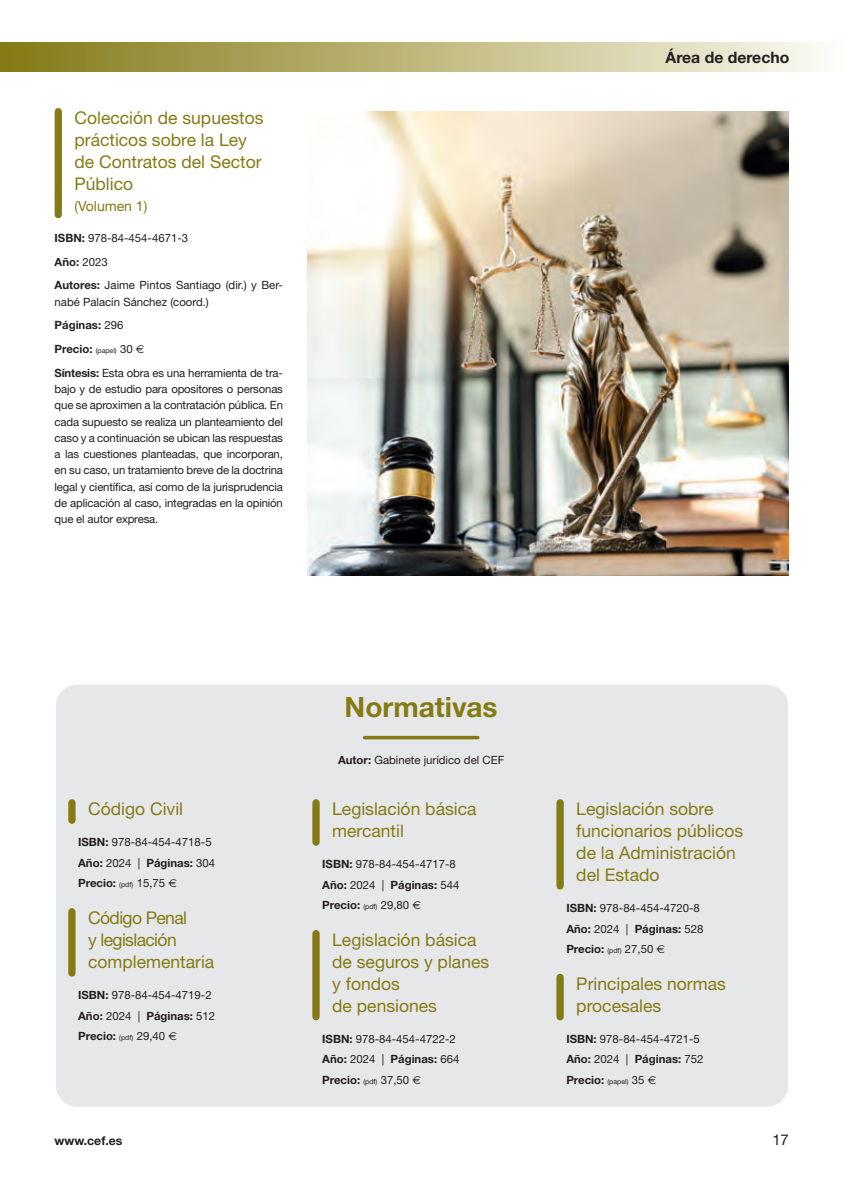
<style>
.page{position:relative;width:844px;height:1191px;background:#fff}
.page>*{position:absolute;margin:0;border:0;box-sizing:border-box;transform-origin:0 0}
.titulo-libro{font:700 28px "Helvetica Neue LT Std";color:#847b15}
.titulo-libro-2{font:17.5px/21.9px "Helvetica Neue LT Std";color:#847b15}
.titulo-libro-3{font:17.5px/21.9px "Helvetica Neue LT Std";letter-spacing:-.035em;color:#847b15}
.t1{font:700 15.75px "Helvetica Neue LT Std";color:#231f20}
.t2{font:14.88px "Helvetica Neue LT Std";color:#231f20}
.subtitulo-libro{font:14px "Helvetica Neue LT Std";color:#847b15}
.t3{font:700 12.25px "Helvetica Neue LT Std";color:#231f20}
.t4{font:11.38px/16.3px "Helvetica Neue LT Std";color:#231f20}
.t5{font:700 11.38px "Helvetica Neue LT Std";color:#231f20}
.s1{font-weight:700}
.s2{font-weight:400}
.s3{font-weight:400;font-size:7px}
</style>
<div class="page">
<div style="left:0;top:43px;width:843px;height:29px;background:linear-gradient(to right,#837813,#fcfaf0)"></div>
<div style="left:56px;top:685px;width:732px;height:421px;background:#e6e7e9;border-radius:21px"></div>
<hr style="left:364px;top:736px;width:113px;height:3px;background:#847b15">
<div style="left:68px;top:802px;width:8px;height:18px;background:#847b15"></div>
<div style="left:68px;top:911px;width:8px;height:62px;background:#847b15"></div>
<div style="left:312px;top:802px;width:7px;height:40px;background:#847b15"></div>
<div style="left:312px;top:933px;width:7px;height:83px;background:#847b15"></div>
<div style="left:556px;top:802px;width:7px;height:84px;background:#847b15"></div>
<div style="left:556px;top:977px;width:7px;height:39px;background:#847b15"></div>
<img style="left:308px;top:112px;width:480px;height:463px">
<div style="left:55px;top:112px;width:7px;height:83px;background:#847b15"></div>
<div style="left:55px;top:196px;width:7px;height:19px;background:#847b15"></div>
<p class="titulo-libro-2" style="left:74px;top:107px;width:190px">Colección de supuestos prácticos sobre la Ley de Contratos del Sector<br>Público</p>
<p class="subtitulo-libro" style="left:74px;top:197px;width:74px">(Volumen 1)</p>
<p class="t4" style="left:55px;top:229px;width:135px"><span class="s1">ISBN:</span> 978-84-454-4671-3</p>
<p class="t5" style="left:55px;top:254px;width:55px">Año: <span class="s2">2023</span></p>
<p class="t4" style="left:55px;top:277px;width:230px"><span class="s1">Autores:</span> Jaime Pintos Santiago (dir.) y Ber&shy;nabé Palacín Sánchez (coord.)</p>
<p class="t5" style="left:55px;top:318px;width:70px">Páginas: <span class="s2">296</span></p>
<p class="t5" style="left:55px;top:342px;width:80px">Precio: <span class="s3">(papel)</span> <span class="s2">30</span></p>
<p class="t4" style="left:55px;top:364px;width:230px;text-align:justify"><span class="s1">Síntesis:</span> Esta obra es una herramienta de tra&shy;bajo y de estudio para opositores o personas que se aproximen a la contratación pública. En cada supuesto se realiza un planteamiento del caso y a continuación se ubican las respuestas a las cuestiones planteadas, que incorporan, en su caso, un tratamiento breve de la doctrina legal y científica, así como de la jurisprudencia de aplicación al caso, integradas en la opinión que el autor expresa.</p>
<h3 class="t1" style="left:665px;top:48px;width:125px">Área de derecho</h3>
<p class="titulo-libro-2" style="left:88px;top:798px;width:96px">Código Civil</p>
<p class="t4" style="left:78px;top:834px;width:135px"><span class="s1">ISBN:</span> 978-84-454-4718-5</p>
<p class="t5" style="left:78px;top:855px;width:138px">Año: <span class="s2">2024 |</span> Páginas: <span class="s2">304</span></p>
<p class="t5" style="left:78px;top:876px;width:88px">Precio: <span class="s3">(pdf)</span> <span class="s2">15,75</span></p>
<p class="titulo-libro-3" style="left:88px;top:907px;width:128px">Código Penal<br>y legislación complementaria</p>
<p class="t4" style="left:78px;top:986px;width:135px"><span class="s1">ISBN:</span> 978-84-454-4719-2</p>
<p class="t5" style="left:78px;top:1008px;width:138px">Año: <span class="s2">2024 |</span> Páginas: <span class="s2">512</span></p>
<p class="t5" style="left:78px;top:1029px;width:88px">Precio: <span class="s3">(pdf)</span> <span class="s2">29,40</span></p>
<p class="titulo-libro" style="left:344px;top:690px;width:154px">Normativas</p>
<p class="t4" style="left:338px;top:751px;width:168px"><span class="s1">Autor:</span> Gabinete jurídico del CEF</p>
<p class="titulo-libro-2" style="left:332px;top:798px;width:146px">Legislación básica mercantil</p>
<p class="t4" style="left:322px;top:856px;width:135px"><span class="s1">ISBN:</span> 978-84-454-4717-8</p>
<p class="t5" style="left:322px;top:877px;width:138px">Año: <span class="s2">2024 |</span> Páginas: <span class="s2">544</span></p>
<p class="t5" style="left:322px;top:898px;width:88px">Precio: <span class="s3">(pdf)</span> <span class="s2">29,80</span></p>
<p class="titulo-libro-2" style="left:332px;top:928px;width:158px">Legislación básica de seguros y planes y fondos<br>de pensiones</p>
<p class="t4" style="left:322px;top:1030px;width:135px"><span class="s1">ISBN:</span> 978-84-454-4722-2</p>
<p class="t5" style="left:322px;top:1052px;width:138px">Año: <span class="s2">2024 |</span> Páginas: <span class="s2">664</span></p>
<p class="t5" style="left:322px;top:1072px;width:88px">Precio: <span class="s3">(pdf)</span> <span class="s2">37,50</span></p>
<p class="titulo-libro-2" style="left:576px;top:798px;width:168px">Legislación sobre funcionarios públicos de la Administración del Estado</p>
<p class="t4" style="left:566px;top:899px;width:135px"><span class="s1">ISBN:</span> 978-84-454-4720-8</p>
<p class="t5" style="left:566px;top:921px;width:138px">Año: <span class="s2">2024 |</span> Páginas: <span class="s2">528</span></p>
<p class="t5" style="left:566px;top:942px;width:88px">Precio: <span class="s3">(pdf)</span> <span class="s2">27,50</span></p>
<p class="titulo-libro-2" style="left:576px;top:972px;width:151px">Principales normas procesales</p>
<p class="t4" style="left:566px;top:1030px;width:135px"><span class="s1">ISBN:</span> 978-84-454-4721-5</p>
<p class="t5" style="left:566px;top:1052px;width:138px">Año: <span class="s2">2024 |</span> Páginas: <span class="s2">752</span></p>
<p class="t5" style="left:566px;top:1072px;width:80px">Precio: <span class="s3">(papel)</span> <span class="s2">35</span></p>
<p class="t3" style="left:55px;top:1132px;width:69px">www.cef.es</p>
<h3 class="t2" style="left:772px;top:1130px;width:18px">17</h3>
</div>
